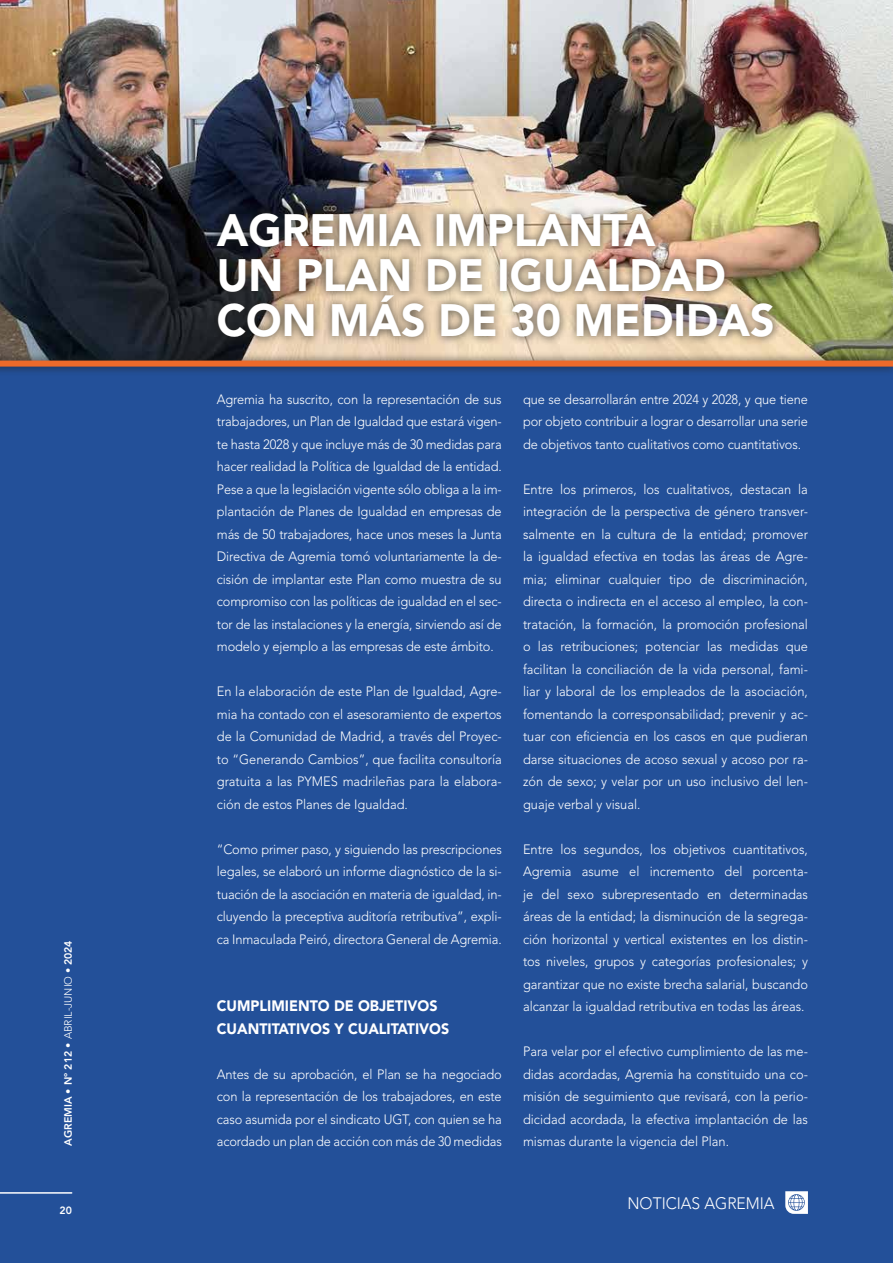
<style>
.page{position:relative;width:893px;height:1263px;background:#235099}
.page>*{position:absolute;margin:0;border:0;box-sizing:border-box;transform-origin:0 0}
.t1{font:900 45px/45px "Avenir LT Std";color:#fff;scale:.95 1}
.t2{font:300 16.5px "Avenir LT Std";color:#fff;scale:.95 1}
.t3{font:900 15px/22.5px "Avenir LT Std";color:#fff;scale:.95 1}
.t4{font:300 13.5px/22.5px "Avenir LT Std";color:#fff;text-align:justify;scale:.95 1}
.t5{font:800 10.5px "Avenir LT Std";color:#fff}
.s1{font-weight:300}
</style>
<div class="page">
<img style="left:0;top:0;width:893px;height:352px">
<div style="left:209px;top:205px;width:572px;height:140px;background:#1d1d1b;opacity:.75"></div>
<div style="left:0;top:352px;width:893px;height:24px;background:#1d1d1b;opacity:.75"></div>
<div style="left:0;top:361px;width:893px;height:6px;background:#ed6a2a"></div>
<hr style="left:0;top:1192px;width:72px;height:2px;background:#fff">
<svg style="left:785px;top:1191px;width:23px;height:23px"></svg>
<p class="t5" style="left:62px;top:1146px;width:207px;rotate:-90deg">AGREMIA <span class="s1">•</span> Nº 212 <span class="s1">• ABRIL-JUNIO •</span> 2024</p>
<p class="t5" style="left:60px;top:1204px;width:14px">20</p>
<h1 class="t1" style="left:217px;top:208px;width:589px">AGREMIA IMPLANTA<br>UN PLAN DE IGUALDAD<br>CON MÁS DE 30 MEDIDAS</h1>
<p class="t4" style="left:217px;top:388px;width:301px">Agremia ha suscrito, con la representación de sus trabajadores, un Plan de Igualdad que estará vigen&shy;te hasta 2028 y que incluye más de 30 medidas para hacer realidad la Política de Igualdad de la entidad.<br>Pese a que la legislación vigente sólo obliga a la im&shy;plantación de Planes de Igualdad en empresas de más de 50 trabajadores, hace unos meses la Junta Directiva de Agremia tomó voluntariamente la de&shy;cisión de implantar este Plan como muestra de su compromiso con las políticas de igualdad en el sec&shy;tor de las instalaciones y la energía, sirviendo así de modelo y ejemplo a las empresas de este ámbito.</p>
<p class="t4" style="left:217px;top:680px;width:301px">En la elaboración de este Plan de Igualdad, Agre&shy;mia ha contado con el asesoramiento de expertos de la Comunidad de Madrid, a través del Proyec&shy;to “Generando Cambios”, que facilita consultoría gratuita a las PYMES madrileñas para la elabora&shy;ción de estos Planes de Igualdad.</p>
<p class="t4" style="left:217px;top:838px;width:301px">“Como primer paso, y siguiendo las prescripciones legales, se elaboró un informe diagnóstico de la si&shy;tuación de la asociación en materia de igualdad, in&shy;cluyendo la preceptiva auditoría retributiva”, expli&shy;ca Inmaculada Peiró, directora General de Agremia.</p>
<p class="t3" style="left:217px;top:995px;width:246px">CUMPLIMIENTO DE OBJETIVOS<br>CUANTITATIVOS Y CUALITATIVOS</p>
<p class="t4" style="left:217px;top:1063px;width:301px">Antes de su aprobación, el Plan se ha negociado con la representación de los trabajadores, en este caso asumida por el sindicato UGT, con quien se ha acordado un plan de acción con más de 30 medidas</p>
<p class="t4" style="left:523px;top:388px;width:301px">que se desarrollarán entre 2024 y 2028, y que tiene por objeto contribuir a lograr o desarrollar una serie de objetivos tanto cualitativos como cuantitativos.</p>
<p class="t4" style="left:523px;top:478px;width:301px">Entre los primeros, los cualitativos, destacan la integración de la perspectiva de género transver&shy;salmente en la cultura de la entidad; promover la igualdad efectiva en todas las áreas de Agre&shy;mia; eliminar cualquier tipo de discriminación, directa o indirecta en el acceso al empleo, la con&shy;tratación, la formación, la promoción profesional o las retribuciones; potenciar las medidas que facilitan la conciliación de la vida personal, fami&shy;liar y laboral de los empleados de la asociación, fomentando la corresponsabilidad; prevenir y ac&shy;tuar con eficiencia en los casos en que pudieran darse situaciones de acoso sexual y acoso por ra&shy;zón de sexo; y velar por un uso inclusivo del len&shy;guaje verbal y visual.</p>
<p class="t4" style="left:523px;top:838px;width:301px">Entre los segundos, los objetivos cuantitativos, Agremia asume el incremento del porcenta&shy;je del sexo subrepresentado en determinadas áreas de la entidad; la disminución de la segrega&shy;ción horizontal y vertical existentes en los distin&shy;tos niveles, grupos y categorías profesionales; y garantizar que no existe brecha salarial, buscando alcanzar la igualdad retributiva en todas las áreas.</p>
<p class="t4" style="left:523px;top:1040px;width:301px">Para velar por el efectivo cumplimiento de las me&shy;didas acordadas, Agremia ha constituido una co&shy;misión de seguimiento que revisará, con la perio&shy;dicidad acordada, la efectiva implantación de las</p>
<p class="t4" style="left:523px;top:1130px;width:218px">mismas durante la vigencia del Plan.</p>
<p class="t2" style="left:627px;top:1193px;width:157px">NOTICIAS AGREMIA</p>
</div>
